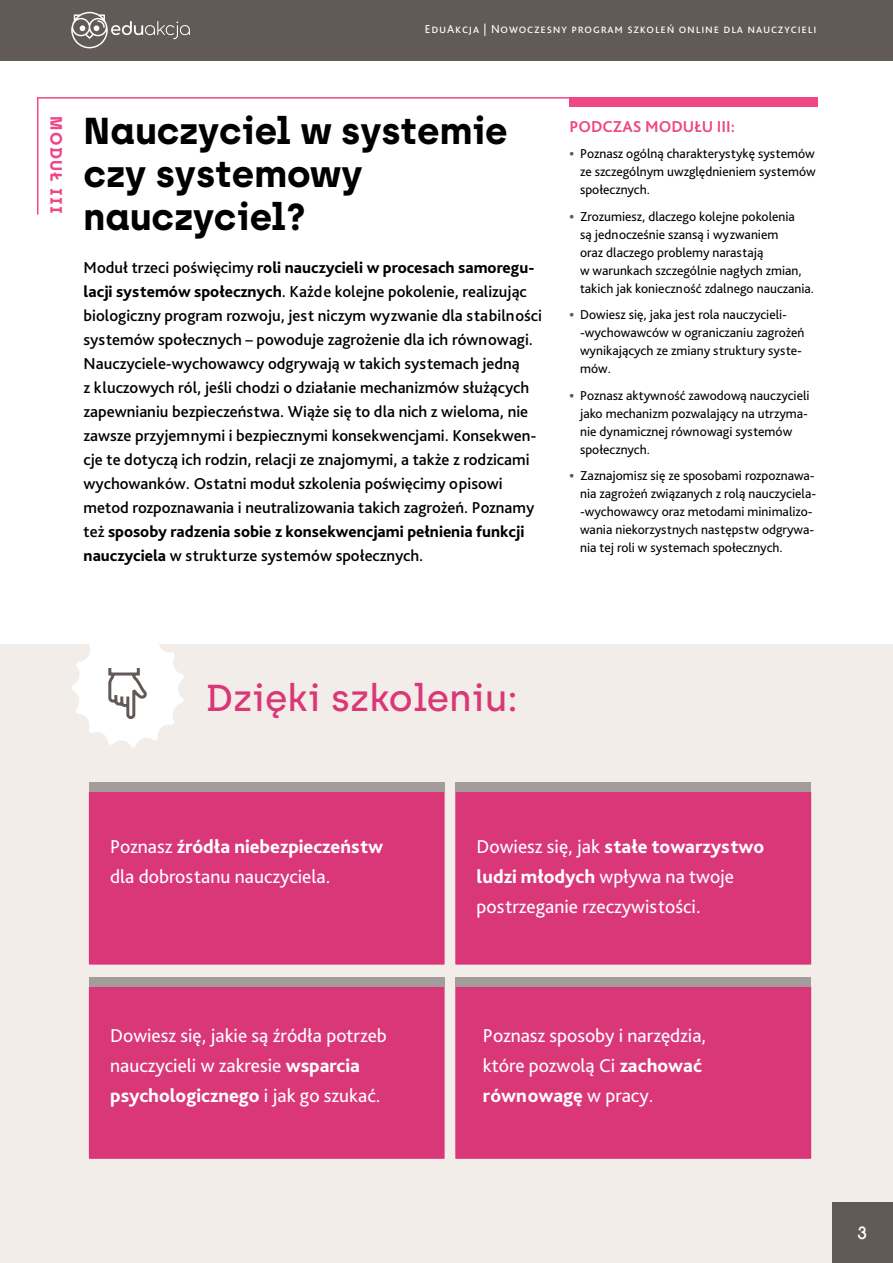
<style>
.page{position:relative;width:893px;height:1263px;background:#fff}
.page>*{position:absolute;margin:0;border:0;box-sizing:border-box;transform-origin:0 0}
.t1{font:700 37.5px/42.9px "Archia";color:#000}
.t2{font:500 37.5px "Archia";color:#da3779}
.t3{font:19.5px/30px "Bliss Pro";color:#fff}
.t4{font:700 18px "Comfortaa";color:#fff}
.t5{font:500 16.5px/24px "Bliss Pro";color:#000}
.t6{font:700 16.5px "Bliss Pro";color:#ef4786}
.t7{font:700 16.5px "Archia";letter-spacing:.08em;color:#ef4786}
.t8{font:13.5px/18px "Bliss Pro";color:#000}
.t9{font:12px "Bliss Pro";letter-spacing:.07em;color:#fff}
.s1{font-weight:800;color:#625a57}
.s2{font-weight:800}
</style>
<div class="page">
<div style="left:0;top:644px;width:893px;height:619px;background:#f2ede8"></div>
<hr style="left:37px;top:97px;width:781px;height:2px;background:#ef4786">
<hr style="left:37px;top:97px;width:1px;height:118px;background:#ef4786">
<div style="left:569px;top:97px;width:249px;height:10px;background:#ef4786"></div>
<div style="left:78px;top:781px;width:377px;height:194px;background:#da3779;border:10px solid #f2ede8"></div>
<div style="left:78px;top:975px;width:377px;height:194px;background:#da3779;border:10px solid #f2ede8"></div>
<div style="left:445px;top:781px;width:377px;height:194px;background:#da3779;border:10px solid #f2ede8"></div>
<div style="left:445px;top:975px;width:377px;height:194px;background:#da3779;border:10px solid #f2ede8"></div>
<svg style="left:71px;top:644px;width:113px;height:104px"></svg>
<div style="left:89px;top:782px;width:356px;height:10px;background:#a39c9b"></div>
<div style="left:89px;top:977px;width:356px;height:10px;background:#a39c9b"></div>
<div style="left:455px;top:782px;width:356px;height:10px;background:#a39c9b"></div>
<div style="left:455px;top:977px;width:356px;height:10px;background:#a39c9b"></div>
<div style="left:0;top:0;width:893px;height:60px;background:#625a57"></div>
<svg style="left:71px;top:12px;width:119px;height:36px"></svg>
<div style="left:832px;top:1203px;width:61px;height:60px;background:#625a57"></div>
<p class="t9" style="left:425px;top:21px;width:393px">EduAkcja | Nowoczesny program szkoleń online dla nauczycieli</p>
<h1 class="t1" style="left:84px;top:109px;width:426px">Nauczyciel w systemie czy systemowy nauczyciel?</h1>
<p class="t7" style="left:66px;top:116px;width:97px;rotate:90deg">MODUŁ III</p>
<p class="t6" style="left:569px;top:116px;width:167px">PODCZAS MODUŁU III:</p>
<p class="t8" style="left:580px;top:144px;width:237px;text-align:justify;text-indent:-11px"><span class="s1">•</span> Poznasz ogólną charakterystykę systemów ze szczególnym uwzględnieniem systemów społecznych.</p>
<p class="t8" style="left:580px;top:207px;width:235px;text-indent:-11px"><span class="s1">•</span> Zrozumiesz, dlaczego kolejne pokolenia<br>są jednocześnie szansą i wyzwaniem<br>oraz dlaczego problemy narastają<br>w warunkach szczególnie nagłych zmian, takich jak konieczność zdalnego nauczania.</p>
<p class="t8" style="left:580px;top:305px;width:226px;text-indent:-11px"><span class="s1">•</span> Dowiesz się, jaka jest rola nauczycieli--wychowawców w ograniczaniu zagrożeń wynikających ze zmiany struktury syste&shy;mów.</p>
<p class="t8" style="left:580px;top:386px;width:231px;text-indent:-11px"><span class="s1">•</span> Poznasz aktywność zawodową nauczycieli jako mechanizm pozwalający na utrzyma&shy;nie dynamicznej równowagi systemów społecznych.</p>
<p class="t8" style="left:580px;top:466px;width:238px;text-indent:-11px"><span class="s1">•</span> Zaznajomisz się ze sposobami rozpoznawa&shy;nia zagrożeń związanych z rolą nauczyciela--wychowawcy oraz metodami minimalizo&shy;wania niekorzystnych następstw odgrywa&shy;nia tej roli w systemach społecznych.</p>
<p class="t5" style="left:84px;top:255px;width:460px">Moduł trzeci poświęcimy <span class="s2">roli nauczycieli w procesach samoregu&shy;lacji systemów społecznych</span>. Każde kolejne pokolenie, realizując biologiczny program rozwoju, jest niczym wyzwanie dla stabilności systemów społecznych – powoduje zagrożenie dla ich równowagi.<br>Nauczyciele-wychowawcy odgrywają w takich systemach jedną<br>z kluczowych ról, jeśli chodzi o działanie mechanizmów służących zapewnianiu bezpieczeństwa. Wiąże się to dla nich z wieloma, nie zawsze przyjemnymi i bezpiecznymi konsekwencjami. Konsekwen&shy;cje te dotyczą ich rodzin, relacji ze znajomymi, a także z rodzicami wychowanków. Ostatni moduł szkolenia poświęcimy opisowi metod rozpoznawania i neutralizowania takich zagrożeń. Poznamy też <span class="s2">sposoby radzenia sobie z konsekwencjami pełnienia funkcji nauczyciela</span> w strukturze systemów społecznych.</p>
<h1 class="t2" style="left:205px;top:676px;width:314px">Dzięki szkoleniu:</h1>
<p class="t3" style="left:110px;top:831px;width:275px">Poznasz <span class="s2">źródła niebezpieczeństw </span>dla dobrostanu nauczyciela.</p>
<p class="t3" style="left:477px;top:831px;width:289px">Dowiesz się, jak <span class="s2">stałe towarzystwo ludzi młodych</span> wpływa na twoje postrzeganie rzeczywistości.</p>
<p class="t3" style="left:110px;top:1020px;width:278px">Dowiesz się, jakie są źródła potrzeb nauczycieli w zakresie <span class="s2">wsparcia psychologicznego</span> i jak go szukać.</p>
<p class="t3" style="left:483px;top:1020px;width:225px">Poznasz sposoby i narzędzia, które pozwolą Ci <span class="s2">zachować równowagę</span> w pracy.</p>
<p class="t4" style="left:858px;top:1222px;width:10px">3</p>
</div>
